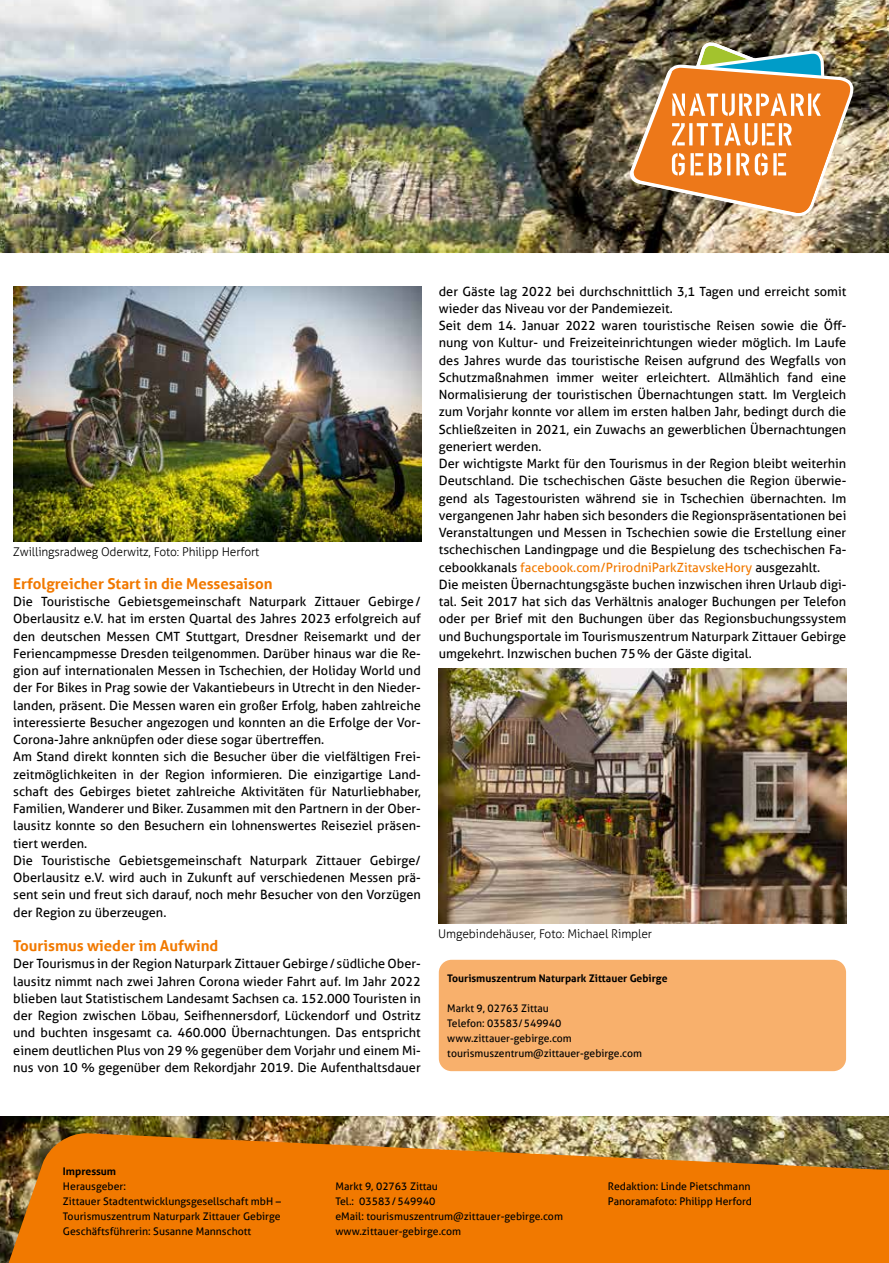
<style>
.page{position:relative;width:889px;height:1263px;background:#fff}
.page>*{position:absolute;margin:0;border:0;box-sizing:border-box;transform-origin:0 0}
.t1{font:700 15px "Aller";color:#f17900}
.t2{font:12.75px/17.2px "Aller";color:#000}
.t3{font:300 12px "Aller";letter-spacing:-.01em;color:#000}
.t4{font:10.5px/15px "Aller";color:#000}
.t5{font:700 10.5px "Aller";color:#000}
.s1{color:#f17900}
</style>
<div class="page">
<img style="left:0;top:1116px;width:888px;height:16px">
<svg style="left:0;top:1132px;width:888px;height:131px;background:#df790d"></svg>
<img style="left:0;top:0;width:888px;height:253px">
<img style="left:629px;top:43px;width:224px;height:173px">
<hr style="left:773px;top:153px;width:3px;height:22px;background:#fff">
<div style="left:439px;top:960px;width:407px;height:111px;background:#f8b06c;border-radius:13px"></div>
<img style="left:13px;top:286px;width:408px;height:255px">
<img style="left:438px;top:668px;width:408px;height:255px">
<p class="t3" style="left:13px;top:544px;width:247px">Zwillingsradweg Oderwitz, Foto: Philipp Herfort</p>
<p class="t1" style="left:13px;top:574px;width:261px">Erfolgreicher Start in die Messesaison</p>
<p class="t2" style="left:13px;top:593px;width:409px">Die Touristische Gebietsgemeinschaft Naturpark Zittauer Gebirge/ Oberlausitz e.V. hat im ersten Quartal des Jahres 2023 erfolgreich auf den deutschen Messen CMT Stuttgart, Dresdner Reisemarkt und der Feriencampmesse Dresden teilgenommen. Darüber hinaus war die Re&shy;gion auf internationalen Messen in Tschechien, der Holiday World und der For Bikes in Prag sowie der Vakantiebeurs in Utrecht in den Nieder&shy;landen, präsent. Die Messen waren ein großer Erfolg, haben zahlreiche interessierte Besucher angezogen und konnten an die Erfolge der Vor-Corona-Jahre anknüpfen oder diese sogar übertreffen.<br>Am Stand direkt konnten sich die Besucher über die vielfältigen Frei&shy;zeitmöglichkeiten in der Region informieren. Die einzigartige Land&shy;schaft des Gebirges bietet zahlreiche Aktivitäten für Naturliebhaber, Familien, Wanderer und Biker. Zusammen mit den Partnern in der Ober&shy;lausitz konnte so den Besuchern ein lohnenswertes Reiseziel präsen&shy;tiert werden.<br>Die Touristische Gebietsgemeinschaft Naturpark Zittauer Gebirge/ Oberlausitz e.V. wird auch in Zukunft auf verschiedenen Messen prä&shy;sent sein und freut sich darauf, noch mehr Besucher von den Vorzügen der Region zu überzeugen.</p>
<p class="t1" style="left:13px;top:936px;width:206px">Tourismus wieder im Aufwind</p>
<p class="t2" style="left:13px;top:955px;width:409px;text-align:justify">Der Tourismus in der Region Naturpark Zittauer Gebirge/ südliche Ober&shy;lausitz nimmt nach zwei Jahren Corona wieder Fahrt auf. Im Jahr 2022 blieben laut Statistischem Landesamt Sachsen ca. 152.000 Touristen in der Region zwischen Löbau, Seifhennersdorf, Lückendorf und Ostritz und buchten insgesamt ca. 460.000 Übernachtungen. Das entspricht einem deutlichen Plus von 29 % gegenüber dem Vorjahr und einem Mi&shy;nus von 10 % gegenüber dem Rekordjahr 2019. Die Aufenthaltsdauer</p>
<p class="t2" style="left:439px;top:282px;width:409px">der Gäste lag 2022 bei durchschnittlich 3,1 Tagen und erreicht somit wieder das Niveau vor der Pandemiezeit.<br>Seit dem 14. Januar 2022 waren touristische Reisen sowie die Öff&shy;nung von Kultur- und Freizeiteinrichtungen wieder möglich. Im Laufe des Jahres wurde das touristische Reisen aufgrund des Wegfalls von Schutzmaßnahmen immer weiter erleichtert. Allmählich fand eine Normalisierung der touristischen Übernachtungen statt. Im Vergleich zum Vorjahr konnte vor allem im ersten halben Jahr, bedingt durch die Schließzeiten in 2021, ein Zuwachs an gewerblichen Übernachtungen generiert werden.<br>Der wichtigste Markt für den Tourismus in der Region bleibt weiterhin Deutschland. Die tschechischen Gäste besuchen die Region überwie&shy;gend als Tagestouristen während sie in Tschechien übernachten. Im vergangenen Jahr haben sich besonders die Regionspräsentationen bei Veranstaltungen und Messen in Tschechien sowie die Erstellung einer tschechischen Landingpage und die Bespielung des tschechischen Fa&shy;cebookkanals <span class="s1">facebook.com/PrirodniParkZitavskeHory</span> ausgezahlt.<br>Die meisten Übernachtungsgäste buchen inzwischen ihren Urlaub digi&shy;tal. Seit 2017 hat sich das Verhältnis analoger Buchungen per Telefon oder per Brief mit den Buchungen über das Regionsbuchungssystem und Buchungsportale im Tourismuszentrum Naturpark Zittauer Gebirge umgekehrt. Inzwischen buchen 75% der Gäste digital.</p>
<p class="t3" style="left:438px;top:926px;width:215px">Umgebindehäuser, Foto: Michael Rimpler</p>
<p class="t5" style="left:447px;top:972px;width:222px">Tourismuszentrum Naturpark Zittauer Gebirge</p>
<p class="t4" style="left:447px;top:1000px;width:196px">Markt 9, 02763 Zittau<br>Telefon: 03583/549940 www.zittauer-gebirge.com tourismuszentrum@zittauer-gebirge.com</p>
<p class="t5" style="left:63px;top:1165px;width:55px">Impressum</p>
<p class="t4" style="left:63px;top:1179px;width:219px">Herausgeber:<br>Zittauer Stadtentwicklungsgesellschaft mbH – Tourismuszentrum Naturpark Zittauer Gebirge Geschäftsführerin: Susanne Mannschott</p>
<p class="t4" style="left:335px;top:1179px;width:229px">Markt 9, 02763 Zittau<br>Tel.: 03583/549940<br>eMail: tourismuszentrum@zittauer-gebirge.com www.zittauer-gebirge.com</p>
<p class="t4" style="left:608px;top:1179px;width:146px">Redaktion: Linde Pietschmann<br>Panoramafoto: Philipp Herford</p>
</div>
